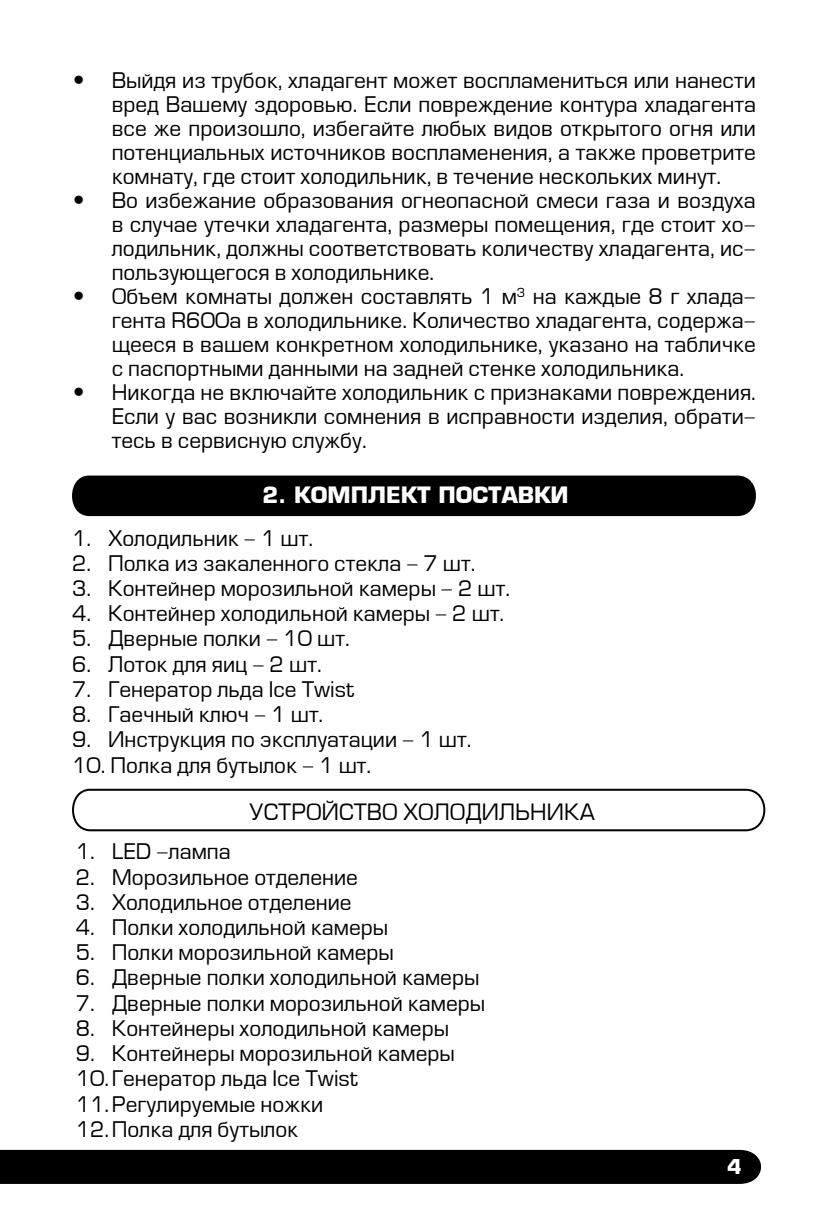
<style>
.page{position:relative;width:828px;height:1214px;background:#fff}
.page>*{position:absolute;margin:0;border:0;box-sizing:border-box;transform-origin:0 0}
.t1{font:22px "Europe Normal";color:#000}
.t2{font:700 22px "Europe";color:#fff}
.t3{font:21px/24px "Europe Normal";color:#000;text-align:justify}
.t4{font:700 20px "Europe";color:#fff}
.s1{font-family:"Europe";font-weight:700;font-size:22px}
</style>
<div class="page">
<div style="left:0;top:1149px;width:761px;height:34px;background:#000"></div>
<div style="left:72px;top:475px;width:684px;height:41px;background:#000"></div>
<svg style="left:72px;top:788px;width:694px;height:44px"></svg>
<p class="t3" style="left:112px;top:69px;width:646px;text-indent:-40px"><span class="s1">•</span> Выйдя из трубок, хладагент может воспламениться или нанести вред Вашему здоровью. Если повреждение контура хладагента все же произошло, избегайте любых видов открытого огня или потенциальных источников воспламенения, а также проветрите комнату, где стоит холодильник, в течение нескольких минут.</p>
<p class="t3" style="left:112px;top:189px;width:646px;text-indent:-40px"><span class="s1">•</span> Во избежание образования огнеопасной смеси газа и воздуха в случае утечки хладагента, размеры помещения, где стоит хо&shy;лодильник, должны соответствовать количеству хладагента, ис&shy;пользующегося в холодильнике.</p>
<p class="t3" style="left:112px;top:285px;width:646px;text-indent:-40px"><span class="s1">•</span> Объем комнаты должен составлять 1 м<sup>3</sup> на каждые 8 г хлада&shy;гента R600a в холодильнике. Количество хладагента, содержа&shy;щееся в вашем конкретном холодильнике, указано на табличке с паспортными данными на задней стенке холодильника.</p>
<p class="t3" style="left:112px;top:381px;width:646px;text-indent:-40px"><span class="s1">•</span> Никогда не включайте холодильник с признаками повреждения.<br>Если у вас возникли сомнения в исправности изделия, обрати&shy;тесь в сервисную службу.</p>
<p class="t2" style="left:263px;top:482px;width:308px">2. КОМПЛЕКТ ПОСТАВКИ</p>
<p class="t3" style="left:72px;top:526px;width:242px">1. Холодильник - 1 шт.</p>
<p class="t3" style="left:72px;top:552px;width:405px">2. Полка из закаленного стекла - 7 шт.</p>
<p class="t3" style="left:72px;top:577px;width:439px">3. Контейнер морозильной камеры - 2 шт.</p>
<p class="t3" style="left:72px;top:602px;width:434px">4. Контейнер холодильной камеры - 2 шт.</p>
<p class="t3" style="left:72px;top:627px;width:279px">5. Дверные полки - 10 шт.</p>
<p class="t3" style="left:72px;top:652px;width:251px">6. Лоток для яиц - 2 шт.</p>
<p class="t3" style="left:72px;top:678px;width:284px">7. Генератор льда Ice Twist</p>
<p class="t3" style="left:72px;top:703px;width:253px">8. Гаечный ключ - 1 шт.</p>
<p class="t3" style="left:72px;top:728px;width:401px">9. Инструкция по эксплуатации - 1 шт.</p>
<p class="t3" style="left:72px;top:753px;width:301px">10. Полка для бутылок - 1 шт.</p>
<p class="t1" style="left:249px;top:800px;width:347px">УСТРОЙСТВО ХОЛОДИЛЬНИКА</p>
<p class="t3" style="left:76px;top:840px;width:157px">1. LED -лампа</p>
<p class="t3" style="left:76px;top:865px;width:284px">2. Морозильное отделение</p>
<p class="t3" style="left:76px;top:890px;width:277px">3. Холодильное отделение</p>
<p class="t3" style="left:76px;top:916px;width:314px">4. Полки холодильной камеры</p>
<p class="t3" style="left:76px;top:941px;width:319px">5. Полки морозильной камеры</p>
<p class="t3" style="left:76px;top:966px;width:405px">6. Дверные полки холодильной камеры</p>
<p class="t3" style="left:76px;top:991px;width:411px">7. Дверные полки морозильной камеры</p>
<p class="t3" style="left:76px;top:1016px;width:375px">8. Контейнеры холодильной камеры</p>
<p class="t3" style="left:76px;top:1041px;width:380px;line-height:25.2px;text-align:left">9. Контейнеры морозильной камеры<br>10.Генератор льда Ice Twist<br>11.Регулируемые ножки<br>12.Полка для бутылок</p>
<p class="t4" style="left:727px;top:1154px;width:16px">4</p>
</div>
